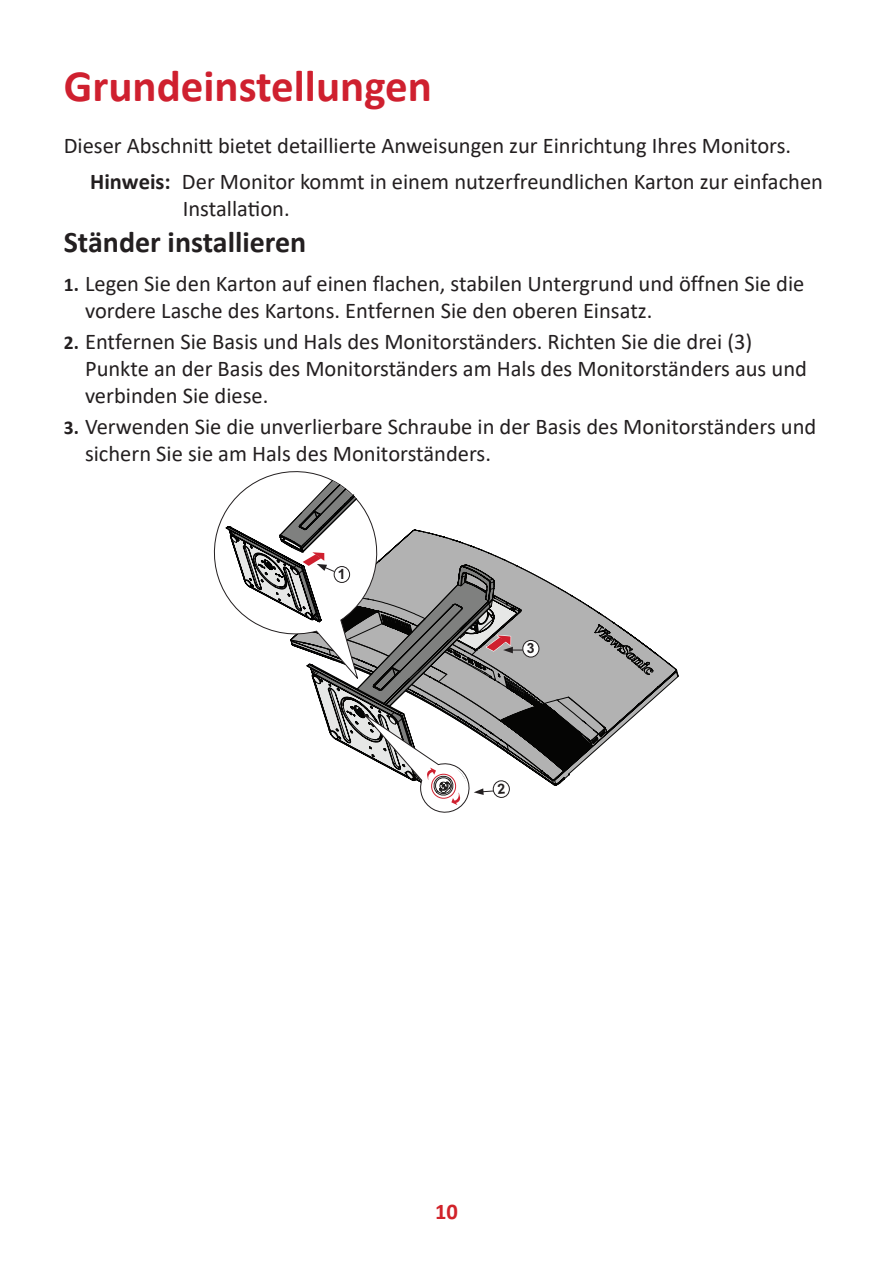
<style>
.page{position:relative;width:893px;height:1263px;background:#fff}
.page>*{position:absolute;margin:0;border:0;box-sizing:border-box;transform-origin:0 0}
.t1{font:700 45px "Calibri";color:#cf202f}
.t2{font:700 30px "Calibri";color:#231f20}
.t3{font:22.5px/27px "Calibri";color:#231f20}
.t4{font:700 22.5px "Calibri";color:#d1232a}
.t5{font:700 14.1px "Arial";color:#231f20}
.s1{font-weight:700}
.s2{font-weight:700;font-size:19.5px}
</style>
<div class="page">
<svg style="left:607px;top:617px;width:72px;height:124px"></svg>
<svg style="left:214px;top:471px;width:393px;height:342px"></svg>
<h1 class="t1" style="left:64px;top:54px;width:370px">Grundeinstellungen</h1>
<p class="t3" style="left:90px;top:127px;width:734px;line-height:35.5px;text-indent:-26px">Dieser Abschnitt bietet detaillierte Anweisungen zur Einrichtung Ihres Monitors.<br><span class="s1">Hinweis:</span> Der Monitor kommt in einem nutzerfreundlichen Karton zur einfachen</p>
<p class="t3" style="left:183px;top:194px;width:108px">Installation.</p>
<h2 class="t2" style="left:64px;top:221px;width:244px">Ständer installieren</h2>
<p class="t3" style="left:85px;top:269px;width:721px;text-indent:-21px"><span class="s2">1.</span> Legen Sie den Karton auf einen flachen, stabilen Untergrund und öffnen Sie die vordere Lasche des Kartons. Entfernen Sie den oberen Einsatz.</p>
<p class="t3" style="left:85px;top:328px;width:723px;text-indent:-21px"><span class="s2">2.</span> Entfernen Sie Basis und Hals des Monitorständers. Richten Sie die drei (3)<br>Punkte an der Basis des Monitorständers am Hals des Monitorständers aus und verbinden Sie diese.</p>
<p class="t3" style="left:85px;top:413px;width:733px;text-indent:-21px"><span class="s2">3.</span> Verwenden Sie die unverlierbare Schraube in der Basis des Monitorständers und sichern Sie sie am Hals des Monitorständers.</p>
<p class="t5" style="left:338px;top:564px;width:9px">1</p>
<p class="t5" style="left:527px;top:638px;width:9px">3</p>
<p class="t4" style="left:435px;top:1196px;width:24px">10</p>
</div>
